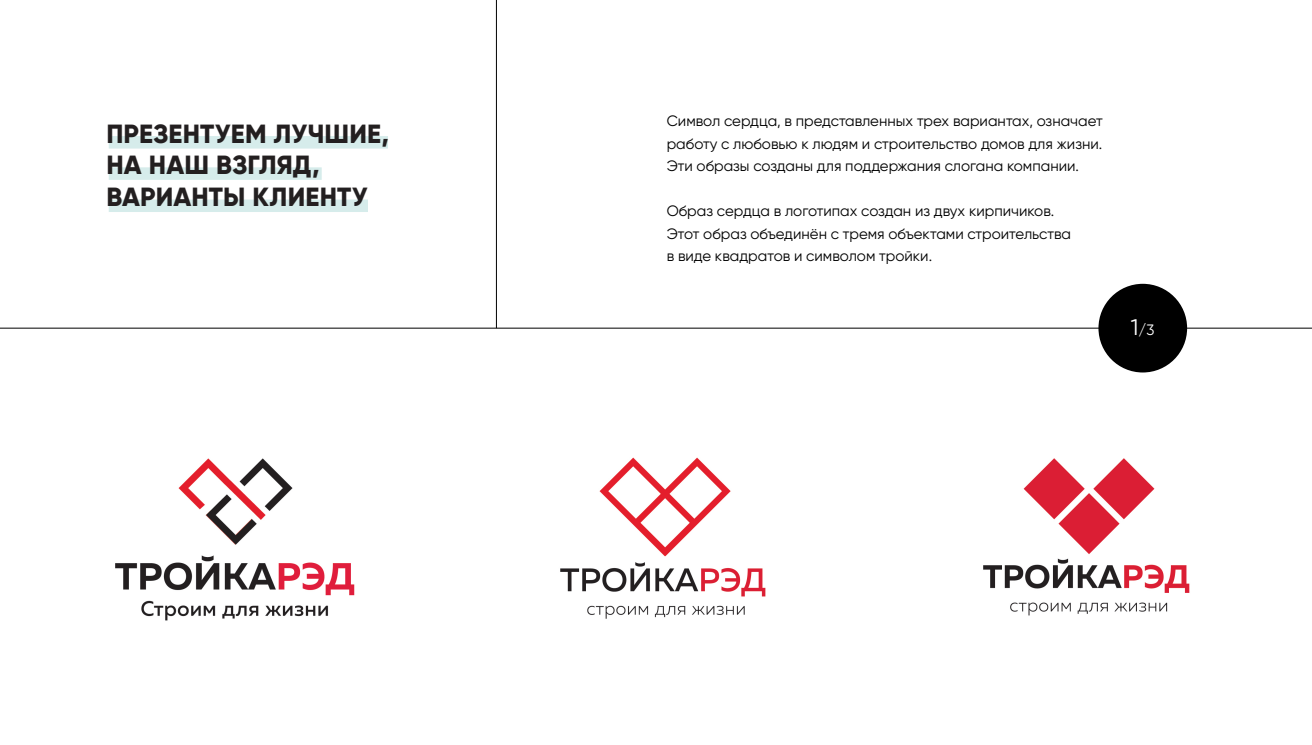
<style>
.page{position:relative;width:1312px;height:745px;background:#fff}
.page>*{position:absolute;margin:0;border:0;box-sizing:border-box;transform-origin:0 0}
.t1{font:800 26.25px/31.5px "Gilroy";letter-spacing:.005em;color:#231f20}
.t2{font:15px/22.5px "Gilroy";color:#000;text-align:justify}
.t3{font:15px "Gilroy";color:#fff}
.s1{font-size:22.5px}
</style>
<div class="page">
<hr style="left:496px;top:0;width:1px;height:328px;background:#000">
<hr style="left:0;top:327px;width:1311px;height:1px;background:#000">
<div style="left:1098px;top:283px;width:88px;height:89px;background:#000;border-radius:50%"></div>
<div style="left:109px;top:136px;width:279px;height:12px;background:#d6eceb"></div>
<div style="left:109px;top:167px;width:212px;height:13px;background:#d6eceb"></div>
<div style="left:109px;top:199px;width:259px;height:13px;background:#d6eceb"></div>
<img style="left:983px;top:458px;width:207px;height:158px">
<img style="left:560px;top:457px;width:206px;height:162px">
<img style="left:115px;top:458px;width:240px;height:163px">
<h1 class="t1" style="left:106px;top:117px;width:284px">ПРЕЗЕНТУЕМ ЛУЧШИЕ,<br>НА НАШ ВЗГЛЯД,<br>ВАРИАНТЫ КЛИЕНТУ</h1>
<p class="t2" style="left:666px;top:109px;width:437px">Символ сердца, в представленных трех вариантах, означает работу с любовью к людям и строительство домов для жизни.<br>Эти образы созданы для поддержания слогана компании.</p>
<p class="t2" style="left:666px;top:199px;width:406px;text-align:left">Образ сердца в логотипах создан из двух кирпичиков.<br>Этот образ объединён с тремя объектами строительства в виде квадратов и символом тройки.</p>
<p class="t3" style="left:1130px;top:320px;width:25px"><span class="s1">1</span>/3</p>
</div>
